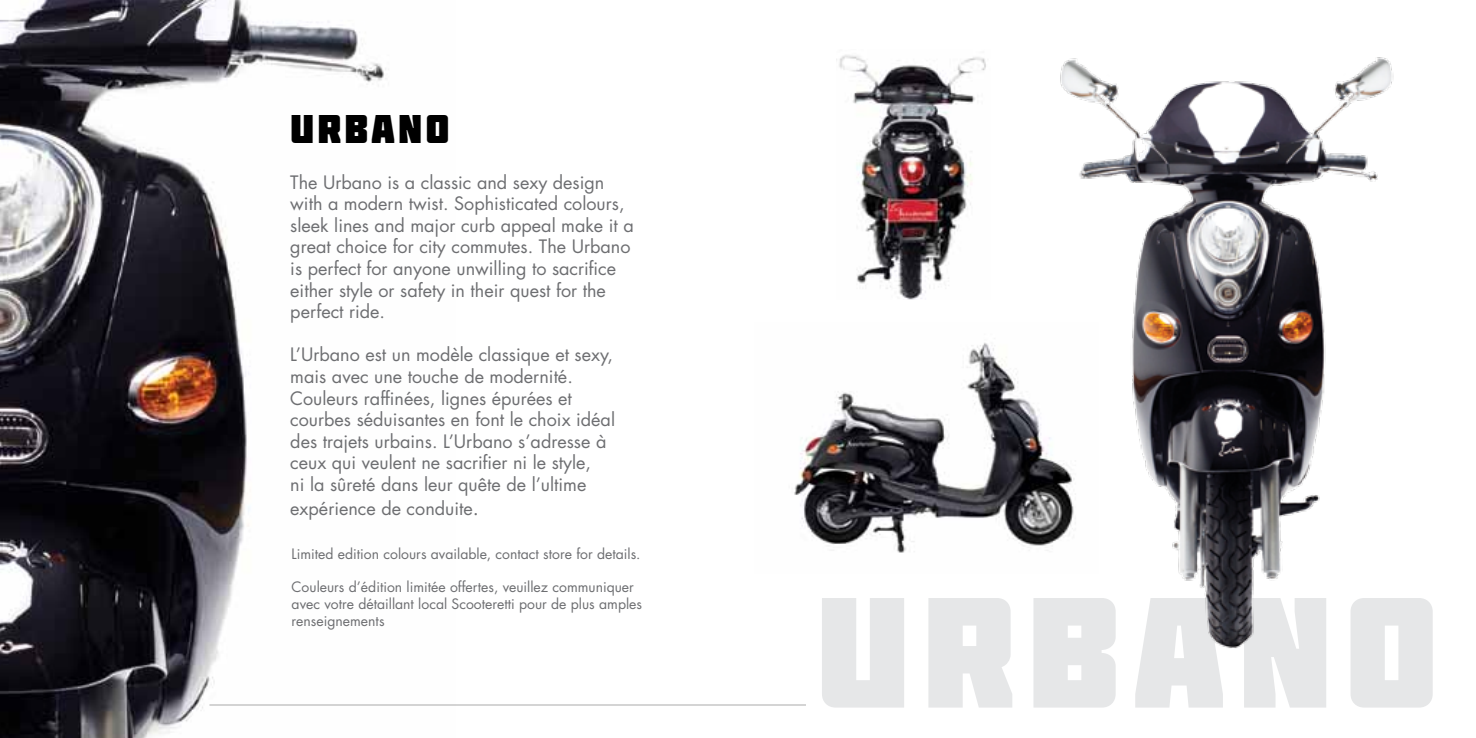
<style>
.page{position:relative;width:1476px;height:738px;background:#fff}
.page>*{position:absolute;margin:0;border:0;box-sizing:border-box;transform-origin:0 0}
.t1{font:156.6px "Molot";letter-spacing:.075em;color:#e6e7e8}
.t2{font:40px "Molot";letter-spacing:.075em;color:#000}
.t3{font:18px/21.6px "Futura";color:#6d6e71}
.t4{font:14px/16.8px "Futura";color:#6d6e71}
.s1{font-size:20px}
</style>
<div class="page">
<img style="left:0;top:0;width:386px;height:738px">
<img style="left:836px;top:55px;width:66px;height:240px">
<hr style="left:209px;top:704px;width:597px;height:2px;background:#000">
<img style="left:794px;top:392px;width:108px;height:161px">
<img style="left:902px;top:57px;width:492px;height:592px">
<h2 class="t2" style="left:290px;top:105px;width:161px">URBANO</h2>
<p class="t3" style="left:290px;top:171px;width:345px">The Urbano is a classic and sexy design with a modern twist. Sophisticated colours, sleek lines and major curb appeal make it a great choice for city commutes. The Urbano is perfect for anyone unwilling to sacrifice either style or safety in their quest for the perfect ride.</p>
<p class="t3" style="left:290px;top:344px;width:326px">L’Urbano est un modèle classique et sexy, mais avec une touche de modernité.<br>Couleurs raffinées, lignes épurées et courbes séduisantes en font le choix idéal des trajets urbains. L’Urbano s’adresse à ceux qui veulent ne sacrifier ni le style,<br>ni la sûreté dans leur quête de l’ultime</p>
<p class="t3" style="left:290px;top:497px;width:190px">expérience de conduite<span class="s1">.</span></p>
<p class="t4" style="left:292px;top:545px;width:351px">Limited edition colours available, contact store for details.</p>
<p class="t4" style="left:292px;top:578px;width:352px">Couleurs d’édition limitée offertes, veuillez communiquer avec votre détaillant local Scooteretti pour de plus amples renseignements</p>
<h1 class="t1" style="left:816px;top:560px;width:625px">URBANO</h1>
</div>
